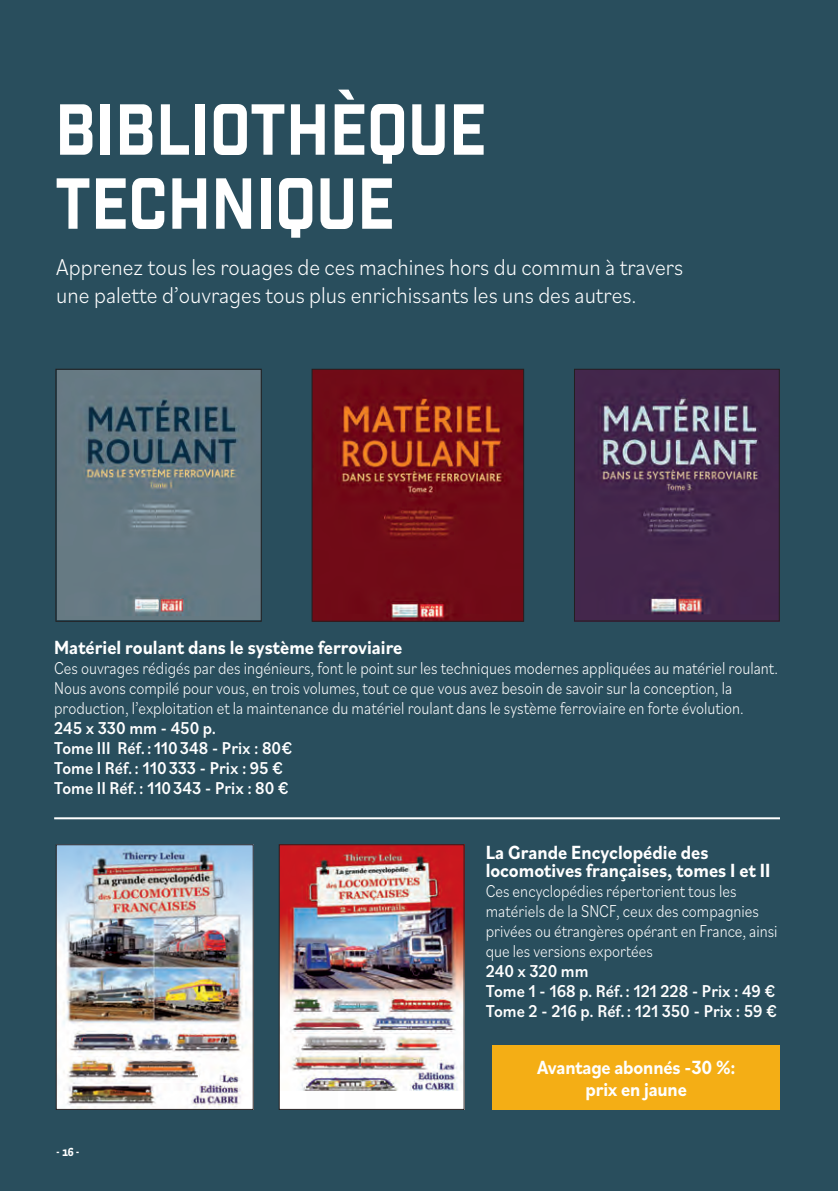
<style>
.page{position:relative;width:838px;height:1191px;background:#fff}
.page>*{position:absolute;margin:0;border:0;box-sizing:border-box;transform-origin:0 0}
.t1{font:70px/74px "Industry Inc Base";color:#fff;scale:.9 1}
.t2{font:300 24px/28px "Bilo";color:#fff;scale:.9 1}
.t3{font:700 20px/18px "Bilo";color:#fff;scale:.9 1}
.t4{font:300 18px/20px "Bilo";color:#fff;scale:.85 1}
.t5{font:500 18px/20px "Bilo";color:#fff;scale:.9 1}
.t6{font:700 12px "Vista Slab OTCE";color:#fff}
</style>
<div class="page">
<div style="left:0;top:0;width:838px;height:1190px;background:#294e5d"></div>
<img style="left:57px;top:371px;width:203px;height:248px">
<div style="left:55px;top:369px;width:207px;height:252px;border:1px solid #231f20"></div>
<img style="left:314px;top:371px;width:208px;height:248px">
<div style="left:312px;top:369px;width:212px;height:252px;border:1px solid #231f20"></div>
<img style="left:576px;top:371px;width:202px;height:248px">
<div style="left:574px;top:369px;width:206px;height:252px;border:1px solid #231f20"></div>
<img style="left:58px;top:846px;width:194px;height:261px">
<div style="left:56px;top:844px;width:198px;height:265px;border:1px solid #231f20"></div>
<img style="left:281px;top:846px;width:181px;height:261px">
<div style="left:279px;top:844px;width:185px;height:265px;border:1px solid #231f20"></div>
<div style="left:492px;top:1045px;width:288px;height:64px;background:#f4ae15"></div>
<hr style="left:54px;top:817px;width:726px;height:2px;background:#fff">
<h1 class="t1" style="left:55px;top:96px;width:481px">BIBLIOTHÈQUE<br>TECHNIQUE</h1>
<h2 class="t2" style="left:56px;top:252px;width:698px">Apprenez tous les rouages de ces machines hors du commun à travers une palette d’ouvrages tous plus enrichissants les uns des autres.</h2>
<p class="t3" style="left:54px;top:637px;width:388px">Matériel roulant dans le système ferroviaire</p>
<p class="t4" style="left:54px;top:657px;width:853px">Ces ouvrages rédigés par des ingénieurs, font le point sur les techniques modernes appliquées au matériel roulant.<br>Nous avons compilé pour vous, en trois volumes, tout ce que vous avez besoin de savoir sur la conception, la production, l’exploitation et la maintenance du matériel roulant dans le système ferroviaire en forte évolution.</p>
<p class="t5" style="left:54px;top:717px;width:266px">245 x 330 mm - 450 p.<br>Tome III Réf.: 110348 - Prix : 80€<br>Tome I Réf.: 110333 - Prix : 95 €<br>Tome II Réf.: 110343 - Prix : 80 €</p>
<p class="t6" style="left:57px;top:1144px;width:24px">- 16 -</p>
<p class="t3" style="left:486px;top:842px;width:318px">La Grande Encyclopédie des locomotives françaises, tomes I et II</p>
<p class="t4" style="left:486px;top:880px;width:345px">Ces encyclopédies répertorient tous les matériels de la SNCF, ceux des compagnies privées ou étrangères opérant en France, ainsi que les versions exportées</p>
<p class="t5" style="left:486px;top:960px;width:325px">240 x 320 mm<br>Tome 1 - 168 p. Réf.: 121 228 - Prix : 49 €<br>Tome 2 - 216 p. Réf.: 121 350 - Prix : 59 €</p>
<p class="t3" style="left:537px;top:1055px;width:222px;line-height:22px;text-align:center">Avantage abonnés -30 %: prix en jaune</p>
</div>
